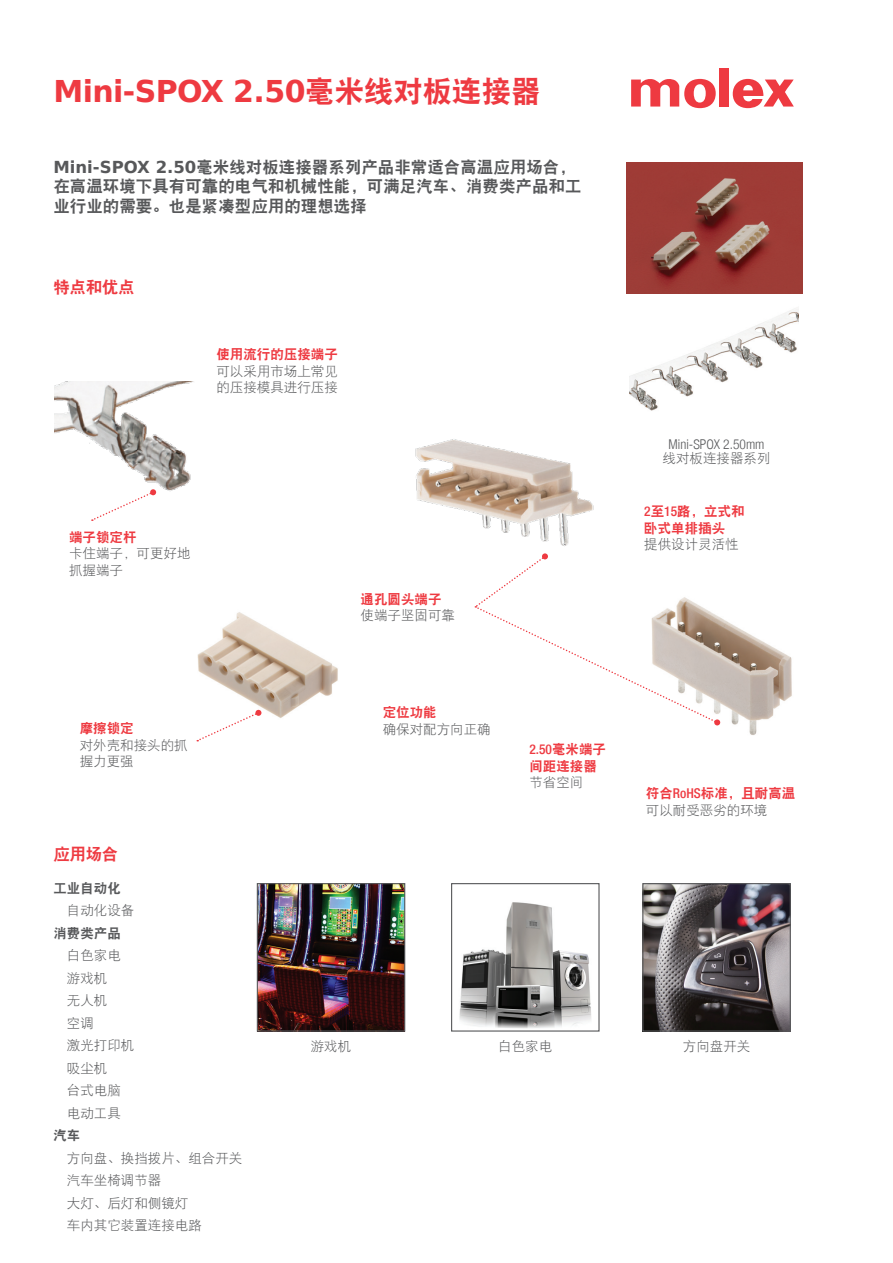
<style>
.page{position:relative;width:893px;height:1263px;background:#fff}
.page>*{position:absolute;margin:0;border:0;box-sizing:border-box;transform-origin:0 0}
.t1{font:700 30px "Bitstream Vera Sans";letter-spacing:-.02em;color:#ee3a41}
.t2{font:16.5px/19.5px "DFP Hei W9 GB EUC H";color:#57585a}
.t3{font:16.5px "DFP Hei W9 GB EUC H";letter-spacing:-.02em;color:#ee3a41}
.t4{font:13.5px/22.5px "DFP Hei W3";color:#57585a}
.t5{font:13.5px/16.5px "DFP Hei W9 GB EUC H";color:#ee3a41}
.t6{font:300 condensed 13.5px "Helvetica Neue LT";color:#57585a}
.t7{font:13.5px "DFP Hei W9 GB EUC H";color:#57585a}
.t8{font:500 condensed 13.5px "Helvetica Neue LT";color:#ee3a41}
.s1{font-family:"DFP Hei W9 GB EUC H";font-weight:400}
.s2{font-family:"Bitstream Vera Sans";font-weight:700}
.s3{font-family:"Helvetica Neue LT";font-weight:500;font-stretch:condensed}
.s4{font-family:"DFP Hei W9 GB EUC H";font-weight:400;font-stretch:normal}
</style>
<div class="page">
<img style="left:716px;top:617px;width:76px;height:118px">
<img style="left:259px;top:885px;width:144px;height:144px">
<div style="left:257px;top:883px;width:148px;height:148px;border:1px solid #57585a"></div>
<img style="left:459px;top:902px;width:132px;height:127px">
<div style="left:451px;top:883px;width:149px;height:148px;border:1px solid #57585a"></div>
<img style="left:644px;top:885px;width:145px;height:144px">
<div style="left:642px;top:883px;width:149px;height:148px;border:1px solid #57585a"></div>
<div style="left:719px;top:68px;width:10px;height:39px;background:#ee3a41"></div>
<svg style="left:631px;top:78px;width:85px;height:30px"></svg>
<svg style="left:733px;top:79px;width:61px;height:29px"></svg>
<img style="left:629px;top:308px;width:170px;height:103px">
<img style="left:626px;top:162px;width:177px;height:132px">
<img style="left:55px;top:381px;width:139px;height:110px">
<img style="left:197px;top:612px;width:141px;height:106px">
<img style="left:415px;top:439px;width:179px;height:107px">
<svg style="left:197px;top:710px;width:64px;height:32px"></svg>
<svg style="left:91px;top:489px;width:65px;height:32px"></svg>
<svg style="left:474px;top:553px;width:246px;height:172px"></svg>
<h1 class="t1" style="left:53px;top:74px;width:489px">Mini-SPOX 2.50<span class="s1">毫米线对板连接器</span></h1>
<p class="t2" style="left:53px;top:157px;width:529px"><span class="s2">Mini-SPOX 2.50</span>毫米线对板连接器系列产品非常适合高温应用场合，在高温环境下具有可靠的电气和机械性能，可满足汽车、消费类产品和工业行业的需要。也是紧凑型应用的理想选择</p>
<p class="t3" style="left:53px;top:279px;width:83px">特点和优点</p>
<p class="t5" style="left:216px;top:346px;width:123px">使用流行的压接端子</p>
<p class="t4" style="left:216px;top:363px;width:123px;line-height:16.5px">可以采用市场上常见的压接模具进行压接</p>
<p class="t5" style="left:69px;top:528px;width:69px">端子锁定杆</p>
<p class="t4" style="left:69px;top:545px;width:123px;line-height:16.5px">卡住端子，可更好地抓握端子</p>
<p class="t5" style="left:80px;top:720px;width:55px">摩擦锁定</p>
<p class="t4" style="left:80px;top:736px;width:109px;line-height:16.5px">对外壳和接头的抓握力更强</p>
<p class="t3" style="left:53px;top:846px;width:67px">应用场合</p>
<p class="t5" style="left:361px;top:590px;width:82px">通孔圆头端子</p>
<p class="t4" style="left:361px;top:604px;width:96px">使端子坚固可靠</p>
<p class="t5" style="left:383px;top:704px;width:56px">定位功能</p>
<p class="t4" style="left:383px;top:718px;width:109px">确保对配方向正确</p>
<p class="t6" style="left:669px;top:437px;width:97px">Mini-SPOX 2.50mm</p>
<p class="t4" style="left:663px;top:446px;width:109px">线对板连接器系列</p>
<p class="t5" style="left:644px;top:503px;width:102px"><span class="s3">2</span>至<span class="s3">15</span>路，立式和卧式单排插头</p>
<p class="t4" style="left:644px;top:533px;width:96px">提供设计灵活性</p>
<p class="t8" style="left:529px;top:741px;width:78px">2.50<span class="s4">毫米端子</span></p>
<p class="t5" style="left:529px;top:758px;width:69px">间距连接器</p>
<p class="t4" style="left:529px;top:771px;width:55px">节省空间</p>
<p class="t5" style="left:646px;top:785px;width:151px">符合<span class="s3">RoHS</span>标准，且耐高温</p>
<p class="t4" style="left:646px;top:799px;width:123px">可以耐受恶劣的环境</p>
<p class="t7" style="left:53px;top:881px;width:69px">工业自动化</p>
<p class="t4" style="left:67px;top:899px;width:69px">自动化设备</p>
<p class="t7" style="left:53px;top:926px;width:69px">消费类产品</p>
<p class="t4" style="left:67px;top:944px;width:69px">白色家电游戏机<br>无人机<br>空调<br>激光打印机吸尘机<br>台式电脑电动工具</p>
<p class="t7" style="left:53px;top:1128px;width:28px">汽车</p>
<p class="t4" style="left:67px;top:1146px;width:177px">方向盘、换挡拨片、组合开关汽车坐椅调节器<br>大灯、后灯和侧镜灯<br>车内其它装置连接电路</p>
<p class="t4" style="left:311px;top:1035px;width:42px">游戏机</p>
<p class="t4" style="left:498px;top:1035px;width:55px">白色家电</p>
<p class="t4" style="left:683px;top:1035px;width:69px">方向盘开关</p>
</div>
